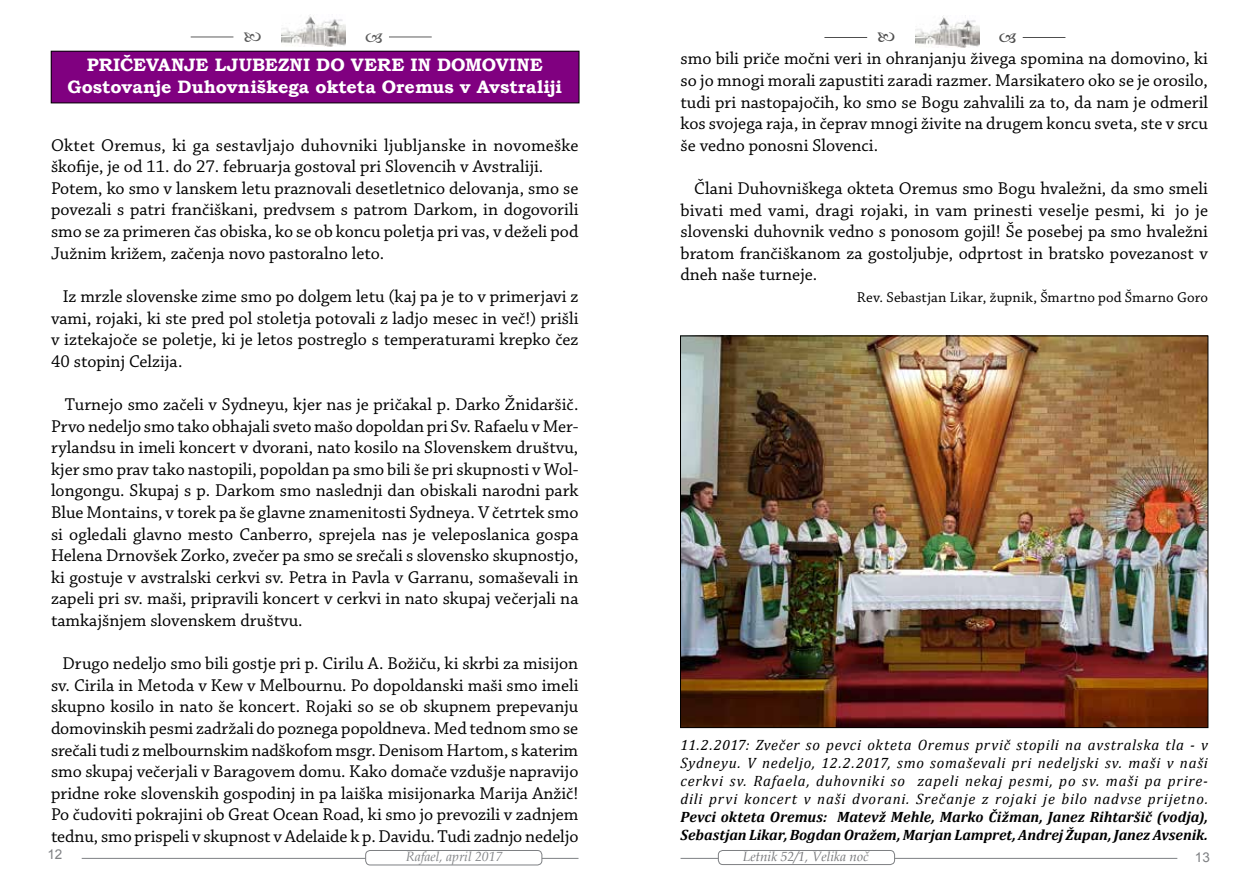
<style>
.page{position:relative;width:1259px;height:893px;background:#fff}
.page>*{position:absolute;margin:0;border:0;box-sizing:border-box;transform-origin:0 0}
.t1{font:18px/21.6px "Chaparral Pro";color:#000;text-align:justify}
.t2{font:700 18px/21.6px "Bookman Old Style";color:#fff;text-align:center}
.t3{font:italic 15px/18px "Cambria";letter-spacing:.055em;color:#000;text-align:justify}
.t4{font:italic 700 15px/18px "Cambria";color:#000}
.t5{font:15px "Chaparral Pro";letter-spacing:.02em;color:#000}
.t6{font:italic 13.5px "Book Antiqua";color:#77787b}
.t7{font:italic 13.5px "Book Antiqua";color:#828487}
.t8{font:13.5px "Arial";color:#7e8083}
</style>
<div class="page">
<hr style="left:680px;top:858px;width:497px;height:1px;background:#7e8083">
<div style="left:718px;top:850px;width:176px;height:14px;background:#fff;border-radius:4px"></div>
<div style="left:718px;top:850px;width:177px;height:15px;border:1px solid #7e8083;border-radius:4px"></div>
<hr style="left:82px;top:858px;width:496px;height:1px;background:#7e8083">
<div style="left:366px;top:850px;width:176px;height:15px;background:#fff;border-radius:4px"></div>
<div style="left:365px;top:850px;width:177px;height:15px;border:1px solid #7e8083;border-radius:4px"></div>
<img style="left:282px;top:15px;width:64px;height:32px">
<hr style="left:389px;top:37px;width:43px;height:1px;background:#000">
<hr style="left:191px;top:37px;width:42px;height:1px;background:#000">
<img style="left:915px;top:15px;width:64px;height:32px">
<hr style="left:1022px;top:37px;width:43px;height:1px;background:#000">
<hr style="left:824px;top:37px;width:43px;height:1px;background:#000">
<div style="left:51px;top:51px;width:528px;height:52px;background:#800080"></div>
<div style="left:51px;top:51px;width:528px;height:52px;border:1px solid #000"></div>
<img style="left:682px;top:338px;width:524px;height:388px">
<p class="t2" style="left:67px;top:54px;width:496px">PRIČEVANJE LJUBEZNI DO VERE IN DOMOVINE<br>Gostovanje Duhovniškega okteta Oremus v Avstraliji</p>
<p class="t1" style="left:51px;top:135px;width:529px;text-align:left">Oktet Oremus, ki ga sestavljajo duhovniki ljubljanske in novomeške škofije, je od 11. do 27. februarja gostoval pri Slovencih v Avstraliji.<br>Potem, ko smo v lanskem letu praznovali desetletnico delovanja, smo se povezali s patri frančiškani, predvsem s patrom Darkom, in dogovorili smo se za primeren čas obiska, ko se ob koncu poletja pri vas, v deželi pod Južnim križem, začenja novo pastoralno leto.</p>
<p class="t1" style="left:51px;top:286px;width:529px;text-indent:12px">Iz mrzle slovenske zime smo po dolgem letu (kaj pa je to v primerjavi z vami, rojaki, ki ste pred pol stoletja potovali z ladjo mesec in več!) prišli v iztekajoče se poletje, ki je letos postreglo s temperaturami krepko čez 40 stopinj Celzija.</p>
<p class="t1" style="left:51px;top:394px;width:529px;text-indent:14px">Turnejo smo začeli v Sydneyu, kjer nas je pričakal p. Darko Žnidaršič.<br>Prvo nedeljo smo tako obhajali sveto mašo dopoldan pri Sv. Rafaelu v Mer&shy;rylandsu in imeli koncert v dvorani, nato kosilo na Slovenskem društvu, kjer smo prav tako nastopili, popoldan pa smo bili še pri skupnosti v Wol&shy;longongu. Skupaj s p. Darkom smo naslednji dan obiskali narodni park Blue Montains, v torek pa še glavne znamenitosti Sydneya. V četrtek smo si ogledali glavno mesto Canberro, sprejela nas je veleposlanica gospa Helena Drnovšek Zorko, zvečer pa smo se srečali s slovensko skupnostjo, ki gostuje v avstralski cerkvi sv. Petra in Pavla v Garranu, somaševali in zapeli pri sv. maši, pripravili koncert v cerkvi in nato skupaj večerjali na tamkajšnjem slovenskem društvu.</p>
<p class="t1" style="left:51px;top:653px;width:529px;text-indent:11px">Drugo nedeljo smo bili gostje pri p. Cirilu A. Božiču, ki skrbi za misijon sv. Cirila in Metoda v Kew v Melbournu. Po dopoldanski maši smo imeli skupno kosilo in nato še koncert. Rojaki so se ob skupnem prepevanju domovinskih pesmi zadržali do poznega popoldneva. Med tednom smo se srečali tudi z melbournskim nadškofom msgr. Denisom Hartom, s katerim smo skupaj večerjali v Baragovem domu. Kako domače vzdušje napravijo pridne roke slovenskih gospodinj in pa laiška misijonarka Marija Anžič!<br>Po čudoviti pokrajini ob Great Ocean Road, ki smo jo prevozili v zadnjem tednu, smo prispeli v skupnost v Adelaide k p. Davidu. Tudi zadnjo nedeljo</p>
<p class="t1" style="left:680px;top:49px;width:529px">smo bili priče močni veri in ohranjanju živega spomina na domovino, ki so jo mnogi morali zapustiti zaradi razmer. Marsikatero oko se je orosilo, tudi pri nastopajočih, ko smo se Bogu zahvalili za to, da nam je odmeril kos svojega raja, in čeprav mnogi živite na drugem koncu sveta, ste v srcu še vedno ponosni Slovenci.</p>
<p class="t1" style="left:680px;top:178px;width:529px;text-indent:14px">Člani Duhovniškega okteta Oremus smo Bogu hvaležni, da smo smeli bivati med vami, dragi rojaki, in vam prinesti veselje pesmi, ki jo je slovenski duhovnik vedno s ponosom gojil! Še posebej pa smo hvaležni bratom frančiškanom za gostoljubje, odprtost in bratsko povezanost v dneh naše turneje.</p>
<p class="t5" style="left:857px;top:289px;width:352px">Rev. Sebastjan Likar, župnik, Šmartno pod Šmarno Goro</p>
<p class="t3" style="left:680px;top:736px;width:529px">11.2.2017: Zvečer so pevci okteta Oremus prvič stopili na avstralska tla - v Sydneyu. V nedeljo, 12.2.2017, smo somaševali pri nedeljski sv. maši v naši cerkvi sv. Rafaela, duhovniki so zapeli nekaj pesmi, po sv. maši pa prire&shy;dili prvi koncert v naši dvorani. Srečanje z rojaki je bilo nadvse prijetno.</p>
<p class="t4" style="left:680px;top:808px;width:529px">Pevci okteta Oremus: Matevž Mehle, Marko Čižman, Janez Rihtaršič (vodja),<br>Sebastjan Likar, Bogdan Oražem, Marjan Lampret, Andrej Župan, Janez Avsenik.</p>
<p class="t8" style="left:47px;top:845px;width:17px">12</p>
<p class="t7" style="left:406px;top:847px;width:98px">Rafael, april 2017</p>
<p class="t6" style="left:743px;top:847px;width:127px">Letnik 52/1, Velika noč</p>
<p class="t8" style="left:1195px;top:848px;width:17px">13</p>
</div>
